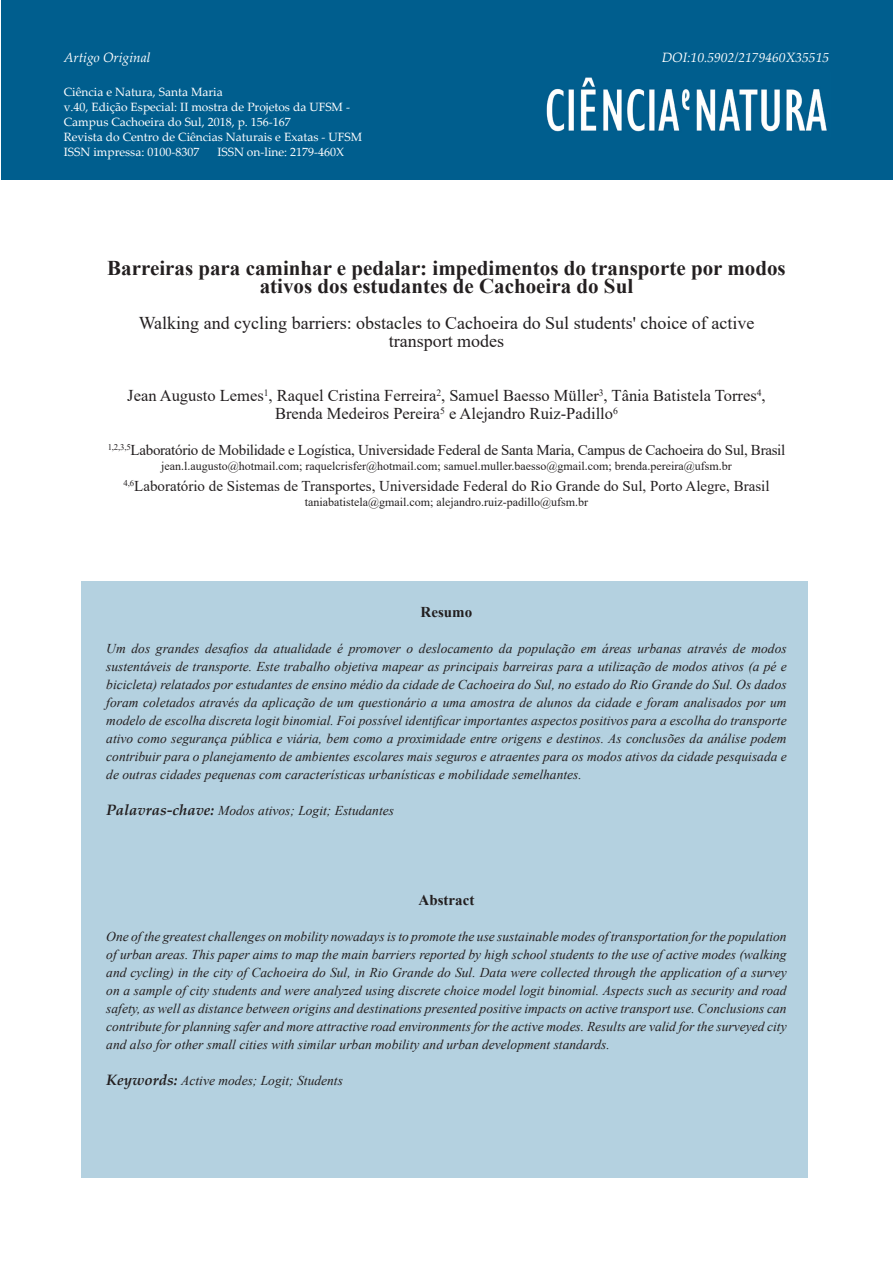
<style>
.page{position:relative;width:893px;height:1263px;background:#fff}
.page>*{position:absolute;margin:0;border:0;box-sizing:border-box;transform-origin:0 0}
.TituloArtigoPORTUGUE{font:700 21px/18px "Times New Roman";color:#231f20;text-align:center}
.TituloArtigoENGLISH{font:18px/18px "Times New Roman";color:#231f20;text-align:center}
.NomesAUTORES{font:16.5px "Times New Roman";color:#231f20}
.TitulacaoFiliacao{font:15px "Times New Roman";letter-spacing:-.02em;color:#231f20}
.TitulacaoFiliacao-2{font:15px "Times New Roman";color:#231f20}
.TituloRESUMO_ABSTRAC{font:700 15px "Times New Roman";color:#231f20}
.TextoRESUMO_ABSTRACT{font:italic 13.5px/18px "Times New Roman";color:#231f20;text-align:justify}
.Palavras-chaveRESUMO{font:italic 13.5px "Times New Roman";color:#231f20}
.t1{font:italic 13.5px "Palatino Linotype";color:#fff}
.t2{font:12px/15px "Palatino Linotype";color:#fff}
.E-mailAUTOR{font:12px "Times New Roman";color:#231f20}
.s1{font-family:"Palatino Linotype";font-weight:700;font-size:15px}
</style>
<div class="page">
<div style="left:1px;top:0;width:891px;height:180px;background:#005e8e"></div>
<img style="left:546px;top:77px;width:281px;height:55px">
<div style="left:82px;top:581px;width:726px;height:597px;background:#b4d1e0"></div>
<p class="t1" style="left:64px;top:48px;width:88px">Artigo Original</p>
<p class="t1" style="left:662px;top:48px;width:169px">DOI:10.5902/2179460X35515</p>
<p class="t2" style="left:64px;top:84px;width:300px">Ciência e Natura, Santa Maria<br>v.40, Edição Especial: II mostra de Projetos da UFSM - Campus Cachoeira do Sul, 2018, p. 156-167<br>Revista do Centro de Ciências Naturais e Exatas - UFSM ISSN impressa: 0100-8307</p>
<p class="t2" style="left:217px;top:144px;width:128px">ISSN on-line: 2179-460X</p>
<p class="TituloArtigoPORTUGUE" style="left:107px;top:259px;width:680px">Barreiras para caminhar e pedalar: impedimentos do transporte por modos ativos dos estudantes de Cachoeira do Sul</p>
<p class="TituloArtigoENGLISH" style="left:139px;top:314px;width:617px">Walking and cycling barriers: obstacles to Cachoeira do Sul students' choice of active transport modes</p>
<p class="NomesAUTORES" style="left:127px;top:384px;width:640px">Jean Augusto Lemes<sup>1</sup>, Raquel Cristina Ferreira<sup>2</sup>, Samuel Baesso Müller<sup>3</sup>, Tânia Batistela Torres<sup>4</sup>,</p>
<p class="NomesAUTORES" style="left:275px;top:402px;width:344px">Brenda Medeiros Pereira<sup>5</sup> e Alejandro Ruiz-Padillo<sup>6</sup></p>
<p class="TitulacaoFiliacao" style="left:108px;top:440px;width:679px"><sup>1,2,3,5</sup>Laboratório de Mobilidade e Logística, Universidade Federal de Santa Maria, Campus de Cachoeira do Sul, Brasil</p>
<p class="E-mailAUTOR" style="left:161px;top:457px;width:572px">jean.l.augusto@hotmail.com; raquelcrisfer@hotmail.com; samuel.muller.baesso@gmail.com; brenda.pereira@ufsm.br</p>
<p class="TitulacaoFiliacao-2" style="left:123px;top:476px;width:648px"><sup>4,6</sup>Laboratório de Sistemas de Transportes, Universidade Federal do Rio Grande do Sul, Porto Alegre, Brasil</p>
<p class="E-mailAUTOR" style="left:305px;top:493px;width:285px">taniabatistela@gmail.com; alejandro.ruiz-padillo@ufsm.br</p>
<p class="TituloRESUMO_ABSTRAC" style="left:421px;top:601px;width:53px">Resumo</p>
<p class="TextoRESUMO_ABSTRACT" style="left:106px;top:639px;width:682px">Um dos grandes desafios da atualidade é promover o deslocamento da população em áreas urbanas através de modos sustentáveis de transporte. Este trabalho objetiva mapear as principais barreiras para a utilização de modos ativos (a pé e bicicleta) relatados por estudantes de ensino médio da cidade de Cachoeira do Sul, no estado do Rio Grande do Sul. Os dados foram coletados através da aplicação de um questionário a uma amostra de alunos da cidade e foram analisados por um modelo de escolha discreta logit binomial. Foi possível identificar importantes aspectos positivos para a escolha do transporte ativo como segurança pública e viária, bem como a proximidade entre origens e destinos. As conclusões da análise podem contribuir para o planejamento de ambientes escolares mais seguros e atraentes para os modos ativos da cidade pesquisada e de outras cidades pequenas com características urbanísticas e mobilidade semelhantes.</p>
<p class="Palavras-chaveRESUMO" style="left:106px;top:801px;width:289px"><span class="s1">Palavras-chave:</span> Modos ativos; Logit; Estudantes</p>
<p class="TituloRESUMO_ABSTRAC" style="left:419px;top:889px;width:57px">Abstract</p>
<p class="TextoRESUMO_ABSTRACT" style="left:106px;top:927px;width:682px">One of the greatest challenges on mobility nowadays is to promote the use sustainable modes of transportation for the population of urban areas. This paper aims to map the main barriers reported by high school students to the use of active modes (walking and cycling) in the city of Cachoeira do Sul, in Rio Grande do Sul. Data were collected through the application of a survey on a sample of city students and were analyzed using discrete choice model logit binomial. Aspects such as security and road safety, as well as distance between origins and destinations presented positive impacts on active transport use. Conclusions can contribute for planning safer and more attractive road environments for the active modes. Results are valid for the surveyed city and also for other small cities with similar urban mobility and urban development standards.</p>
<p class="Palavras-chaveRESUMO" style="left:106px;top:1071px;width:238px"><span class="s1">Keywords:</span> Active modes; Logit; Students</p>
</div>
